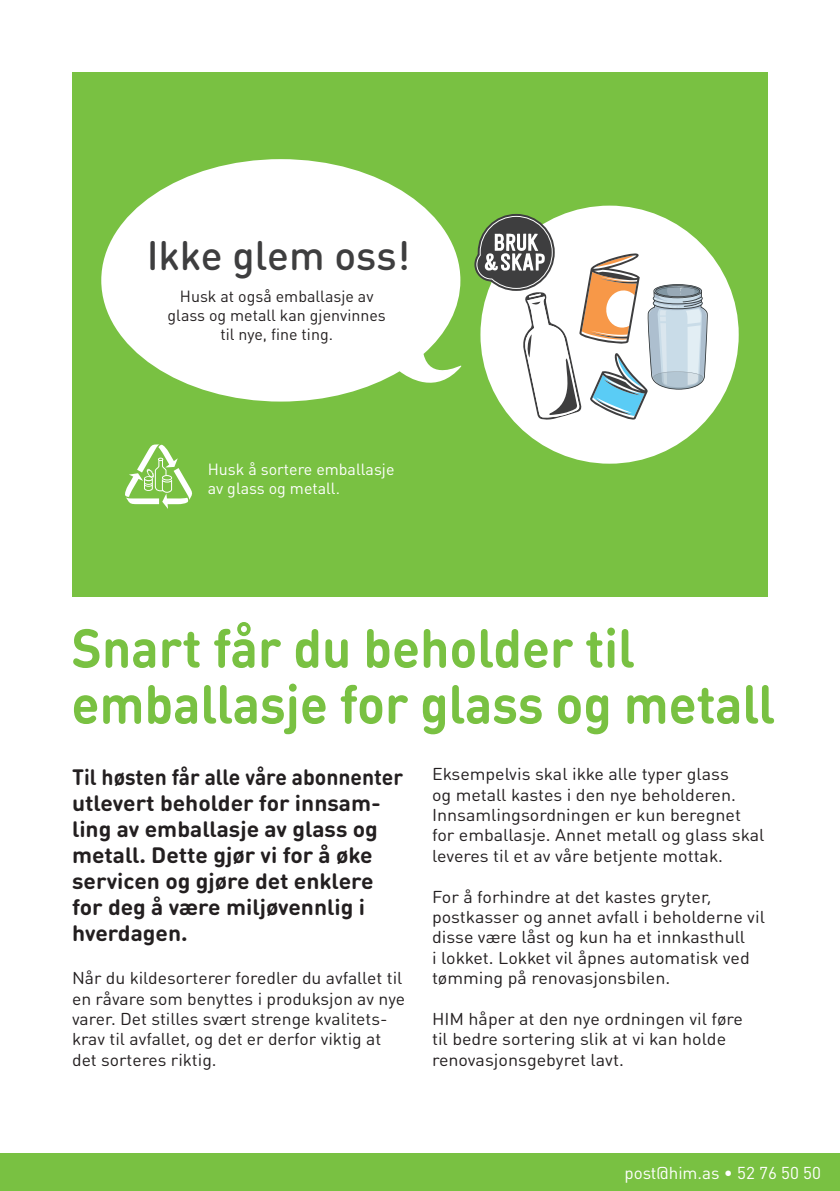
<style>
.page{position:relative;width:840px;height:1191px;background:#fff}
.page>*{position:absolute;margin:0;border:0;box-sizing:border-box;transform-origin:0 0}
.t1{font:700 54px/56px "DIN Round OT";color:#79c142;scale:.95 1}
.t2{font:500 40.6px "DIN Round OT";color:#3e3e3f}
.t3{font:700 22px/26px "DIN Round OT";color:#231f20;scale:.96 1}
.t4{font:17px/20.4px "DIN Round OT";color:#231f20;scale:1.05 1}
.t5{font:17px/20.4px "DIN Round OT";color:#231f20}
.t6{font:17px "DIN";color:#fff}
.t7{font:16px/19.2px "DIN";color:#231f20;text-align:center}
.t8{font:16px/19.2px "DIN";color:#fff}
</style>
<div class="page">
<div style="left:0;top:1153px;width:839px;height:38px;background:#79c142"></div>
<div style="left:72px;top:72px;width:695px;height:524px;background:#79c142"></div>
<svg style="left:101px;top:159px;width:360px;height:242px;fill:#fff"></svg>
<div style="left:480px;top:206px;width:258px;height:258px;background:#fff;border-radius:50%"></div>
<svg style="left:125px;top:444px;width:67px;height:65px"></svg>
<svg style="left:474px;top:211px;width:233px;height:211px"></svg>
<h2 class="t2" style="left:147px;top:229px;width:265px">Ikke glem oss!</h2>
<p class="t7" style="left:167px;top:286px;width:220px">Husk at også emballasje av glass og metall kan gjenvinnes til nye, fine ting.</p>
<p class="t8" style="left:207px;top:459px;width:188px">Husk å sortere emballasje av glass og metall.</p>
<h1 class="t1" style="left:71px;top:619px;width:741px">Snart får du beholder til emballasje for glass og metall</h1>
<p class="t3" style="left:72px;top:764px;width:346px">Til høsten får alle våre abonnenter utlevert beholder for innsam&shy;ling av emballasje av glass og metall. Dette gjør vi for å øke servicen og gjøre det enklere for deg å være miljøvennlig i hverdagen.</p>
<p class="t4" style="left:432px;top:763px;width:318px">Eksempelvis skal ikke alle typer glass<br>og metall kastes i den nye beholderen.<br>Innsamlingsordningen er kun beregnet for emballasje. Annet metall og glass skal leveres til et av våre betjente mottak.</p>
<p class="t4" style="left:432px;top:886px;width:318px">For å forhindre at det kastes gryter, postkasser og annet avfall i beholderne vil disse være låst og kun ha et innkasthull<br>i lokket. Lokket vil åpnes automatisk ved tømming på renovasjonsbilen.</p>
<p class="t4" style="left:432px;top:1008px;width:297px">HIM håper at den nye ordningen vil føre til bedre sortering slik at vi kan holde renovasjonsgebyret lavt.</p>
<p class="t5" style="left:72px;top:967px;width:334px">Når du kildesorterer foredler du avfallet til en råvare som benyttes i produksjon av nye varer. Det stilles svært strenge kvalitets&shy;krav til avfallet, og det er derfor viktig at det sorteres riktig.</p>
<p class="t6" style="left:624px;top:1162px;width:198px">post@him.as • 52 76 50 50</p>
</div>
